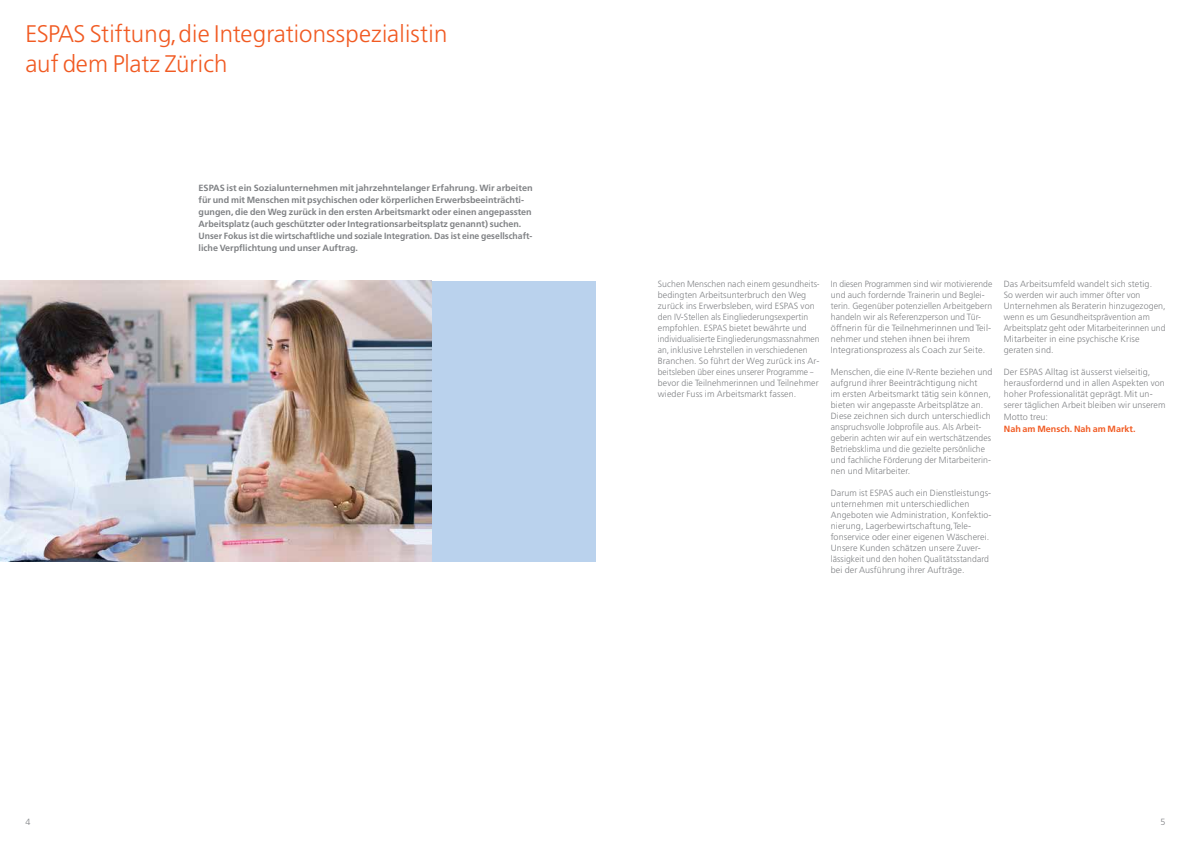
<style>
.page{position:relative;width:1191px;height:842px;background:#fff}
.page>*{position:absolute;margin:0;border:0;box-sizing:border-box;transform-origin:0 0}
.t1{font:300 24px/30px "Frutiger";letter-spacing:.01em;color:#f15a22}
.t2{font:300 9px/11px "Frutiger";letter-spacing:.01em;color:#808285}
.t3{font:300 9px/11px "Frutiger";letter-spacing:.01em;color:#808285;scale:.96 1}
.t4{font:700 9px/12px "Frutiger";color:#808285}
.t5{font:300 9px/11px "Frutiger";letter-spacing:.01em;color:#808285;scale:.95 1}
.t6{font:700 9px "Frutiger";color:#f15a22}
</style>
<div class="page">
<div style="left:431px;top:281px;width:164px;height:280px;background:#bad2ed"></div>
<img style="left:0;top:281px;width:431px;height:280px">
<h1 class="t1" style="left:26px;top:19px;width:423px">ESPAS Stiftung, die Integrationsspezialistin auf dem Platz Zürich</h1>
<p class="t4" style="left:198px;top:181px;width:336px">ESPAS ist ein Sozialunternehmen mit jahrzehntelanger Erfahrung. Wir arbeiten für und mit Menschen mit psychischen oder körperlichen Erwerbsbeeinträchti&shy;gungen, die den Weg zurück in den ersten Arbeitsmarkt oder einen angepassten Arbeitsplatz (auch geschützter oder Integrationsarbeitsplatz genannt) suchen.<br>Unser Fokus ist die wirtschaftliche und soziale Integration. Das ist eine gesellschaft&shy;liche Verpflichtung und unser Auftrag.</p>
<p class="t3" style="left:658px;top:278px;width:170px">Suchen Menschen nach einem gesundheits&shy;bedingten Arbeitsunterbruch den Weg zurück ins Erwerbsleben, wird ESPAS von den IV-Stellen als Eingliederungsexpertin empfohlen. ESPAS bietet bewährte und individualisierte Eingliederungsmassnahmen an, inklusive Lehrstellen in verschiedenen Branchen. So führt der Weg zurück ins Ar&shy;beitsleben über eines unserer Programme – bevor die Teilnehmerinnen und Teilnehmer wieder Fuss im Arbeitsmarkt fassen.</p>
<p class="t5" style="left:831px;top:278px;width:171px">In diesen Programmen sind wir motivierende und auch fordernde Trainerin und Beglei&shy;terin. Gegenüber potenziellen Arbeitgebern handeln wir als Referenzperson und Tür&shy;öffnerin für die Teilnehmerinnen und Teil&shy;nehmer und stehen ihnen bei ihrem Integrationsprozess als Coach zur Seite.</p>
<p class="t2" style="left:831px;top:366px;width:163px">Menschen, die eine IV-Rente beziehen und aufgrund ihrer Beeinträchtigung nicht<br>im ersten Arbeitsmarkt tätig sein können, bieten wir angepasste Arbeitsplätze an.<br>Diese zeichnen sich durch unterschiedlich anspruchsvolle Jobprofile aus. Als Arbeit&shy;geberin achten wir auf ein wertschätzendes Betriebsklima und die gezielte persönliche und fachliche Förderung der Mitarbeiterin&shy;nen und Mitarbeiter.</p>
<p class="t2" style="left:831px;top:487px;width:162px">Darum ist ESPAS auch ein Dienstleistungs&shy;unternehmen mit unterschiedlichen Angeboten wie Administration, Konfektio&shy;nierung, Lagerbewirtschaftung, Tele&shy;fonservice oder einer eigenen Wäscherei.<br>Unsere Kunden schätzen unsere Zuver&shy;lässigkeit und den hohen Qualitätsstandard bei der Ausführung ihrer Aufträge.</p>
<p class="t2" style="left:1003px;top:278px;width:163px">Das Arbeitsumfeld wandelt sich stetig.<br>So werden wir auch immer öfter von Unternehmen als Beraterin hinzugezogen, wenn es um Gesundheitsprävention am Arbeitsplatz geht oder Mitarbeiterinnen und Mitarbeiter in eine psychische Krise geraten sind.</p>
<p class="t2" style="left:1003px;top:366px;width:163px">Der ESPAS Alltag ist äusserst vielseitig, herausfordernd und in allen Aspekten von hoher Professionalität geprägt. Mit un&shy;serer täglichen Arbeit bleiben wir unserem</p>
<p class="t2" style="left:1003px;top:411px;width:46px">Motto treu:</p>
<p class="t6" style="left:1003px;top:423px;width:133px">Nah am Mensch. Nah am Markt.</p>
<p class="t2" style="left:26px;top:816px;width:7px">4</p>
<p class="t2" style="left:1160px;top:816px;width:7px">5</p>
</div>
